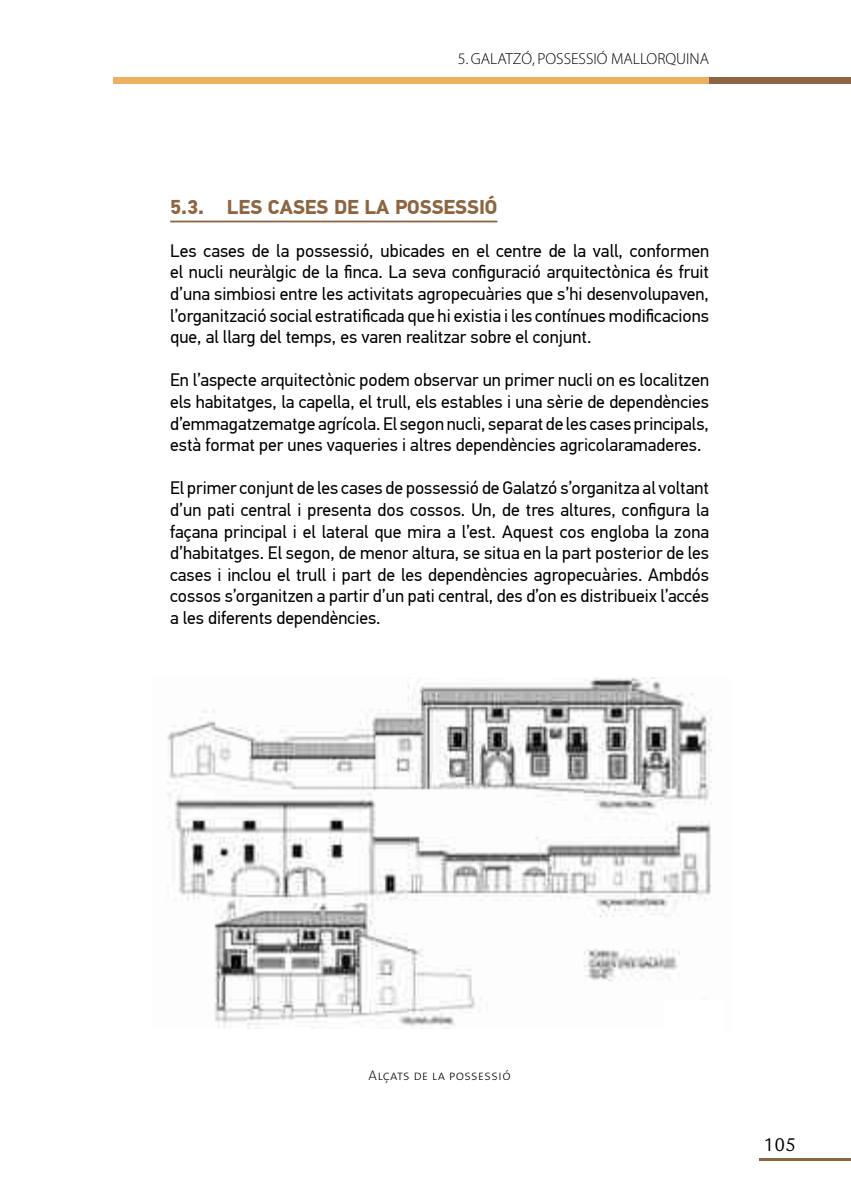
<style>
.page{position:relative;width:851px;height:1191px;background:#fff}
.page>*{position:absolute;margin:0;border:0;box-sizing:border-box;transform-origin:0 0}
.t1{font:700 20px "PF Din Text Pro";color:#8d6541}
.t2{font:20px "Legacy Sans";color:#000}
.t3{font:18px/21.6px "PF Din Text Pro";color:#000;text-align:justify}
.t4{font:16px "Myriad MM 215 600";color:#000}
.t5{font:14px "The Sans Extra Light Caps";letter-spacing:.02em;color:#000}
</style>
<div class="page">
<hr style="left:759px;top:1158px;width:91px;height:2px;background:#8d6541">
<div style="left:709px;top:77px;width:141px;height:7px;background:#8d6541"></div>
<div style="left:113px;top:77px;width:596px;height:7px;background:#edb161"></div>
<hr style="left:170px;top:221px;width:327px;height:1px;background:#8d6541">
<img style="left:167px;top:677px;width:545px;height:351px">
<div style="left:665px;top:1000px;width:58px;height:45px;background:#fff"></div>
<p class="t4" style="left:458px;top:51px;width:106px">5. GA LATZÓ, POSSESSI</p>
<p class="t4" style="left:596px;top:51px;width:113px">Ó MALLORQUI NA</p>
<p class="t1" style="left:170px;top:194px;width:329px">5.3. LES CASES DE LA POSSESSIÓ</p>
<p class="t3" style="left:170px;top:240px;width:540px">Les cases de la possessió, ubicades en el centre de la vall, conformen el nucli neuràlgic de la finca. La seva configuració arquitectònica és fruit d’una simbiosi entre les activitats agropecuàries que s’hi desenvolupaven, l’organització social estratificada que hi existia i les contínues modificacions que, al llarg del temps, es varen realitzar sobre el conjunt.</p>
<p class="t3" style="left:170px;top:369px;width:540px">En l’aspecte arquitectònic podem observar un primer nucli on es localitzen els habitatges, la capella, el trull, els estables i una sèrie de dependències d’emmagatzematge agrícola. El segon nucli, separat de les cases principals, està format per unes vaqueries i altres dependències agricolaramaderes.</p>
<p class="t3" style="left:170px;top:477px;width:540px">El primer conjunt de les cases de possessió de Galatzó s’organitza al voltant d’un pati central i presenta dos cossos. Un, de tres altures, configura la façana principal i el lateral que mira a l’est. Aquest cos engloba la zona d’habitatges. El segon, de menor altura, se situa en la part posterior de les cases i inclou el trull i part de les dependències agropecuàries. Ambdós cossos s’organitzen a partir d’un pati central, des d’on es distribueix l’accés a les diferents dependències.</p>
<p class="t5" style="left:368px;top:1064px;width:143px">Alçats de la possessió</p>
<p class="t2" style="left:763px;top:1133px;width:34px">105</p>
</div>
